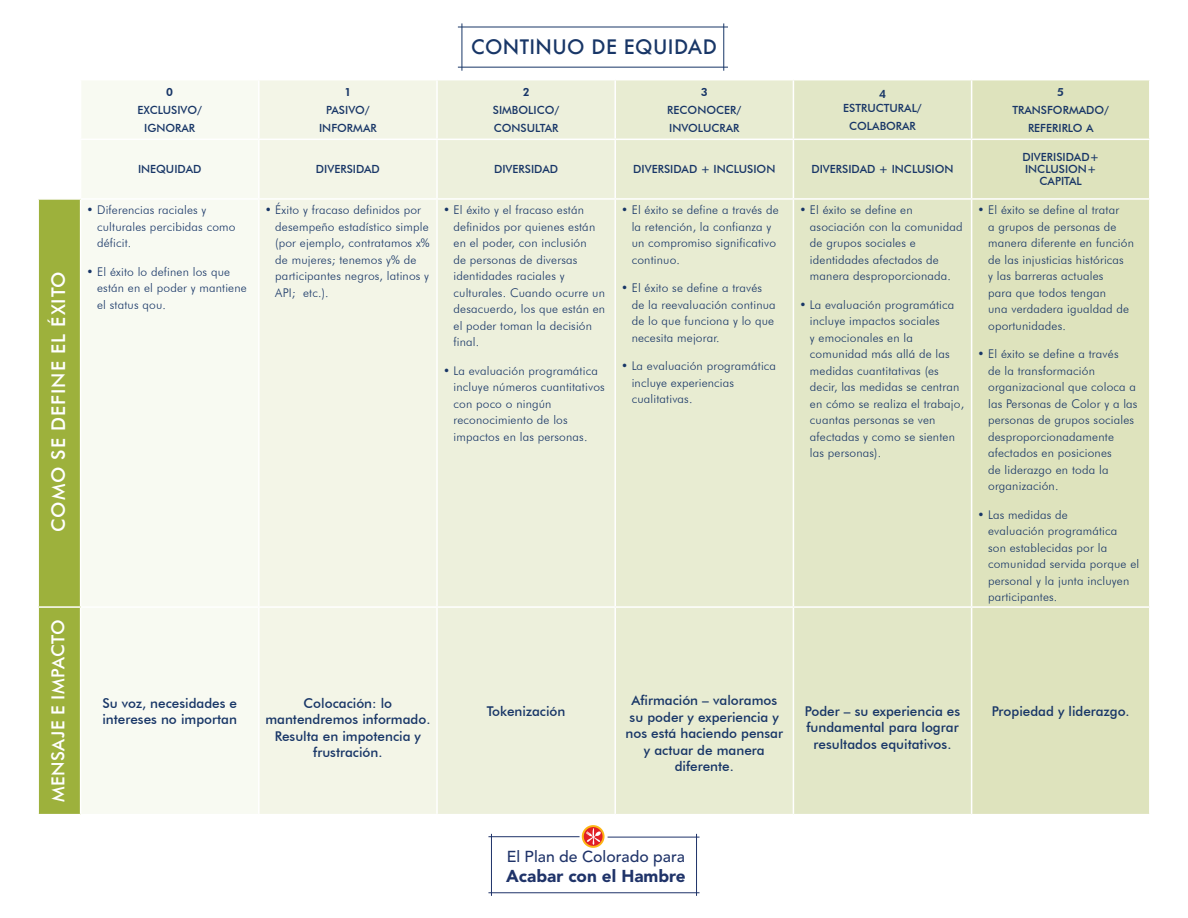
<style>
.page{position:relative;width:1188px;height:918px;background:#fff}
.page>*{position:absolute;margin:0;border:0;box-sizing:border-box;transform-origin:0 0}
.t1{font:500 19.5px "Futura";letter-spacing:.02em;color:#183667}
.t2{font:500 18.9px "Futura BT";letter-spacing:.05em;color:#fff}
.t3{font:500 18px "Futura BT";letter-spacing:.025em;color:#fff}
.t4{font:900 17.1px "Avenir";color:#1f3369}
.t5{font:500 15.75px "Avenir";color:#1f3369}
.t6{font:500 13.5px/16.5px "Futura BT";color:#183667;text-align:center}
.t7{font:300 12px/16.5px "Futura BT";letter-spacing:.015em;color:#183667}
.t8{font:500 11.25px/18px "Futura BT";color:#183667;text-align:center}
.t9{font:800 11.25px "Futura BT";color:#183667}
</style>
<div class="page">
<div style="left:82px;top:81px;width:176px;height:733px;background:#f8faf2"></div>
<div style="left:260px;top:80px;width:176px;height:734px;background:#f3f5e7"></div>
<div style="left:438px;top:80px;width:176px;height:734px;background:#edf0dc"></div>
<div style="left:616px;top:80px;width:177px;height:734px;background:#e8ecd2"></div>
<div style="left:794px;top:80px;width:177px;height:734px;background:#e2e7c7"></div>
<div style="left:972px;top:80px;width:177px;height:734px;background:#dee3bd"></div>
<div style="left:39px;top:200px;width:41px;height:614px;background:#9db13c"></div>
<hr style="left:259px;top:139px;width:178px;height:1px;background:#fff">
<hr style="left:437px;top:139px;width:178px;height:1px;background:#fff">
<hr style="left:615px;top:139px;width:178px;height:1px;background:#fff">
<hr style="left:793px;top:139px;width:179px;height:1px;background:#fff">
<hr style="left:972px;top:139px;width:179px;height:1px;background:#fff">
<hr style="left:259px;top:198px;width:178px;height:2px;background:#fff">
<hr style="left:437px;top:198px;width:178px;height:2px;background:#fff">
<hr style="left:615px;top:198px;width:178px;height:2px;background:#fff">
<hr style="left:793px;top:198px;width:179px;height:2px;background:#fff">
<hr style="left:972px;top:198px;width:179px;height:2px;background:#fff">
<hr style="left:37px;top:606px;width:44px;height:2px;background:#fff">
<hr style="left:81px;top:606px;width:178px;height:2px;background:#fff">
<hr style="left:259px;top:606px;width:178px;height:2px;background:#fff">
<hr style="left:437px;top:606px;width:178px;height:2px;background:#fff">
<hr style="left:615px;top:606px;width:178px;height:2px;background:#fff">
<hr style="left:793px;top:606px;width:179px;height:2px;background:#fff">
<hr style="left:972px;top:606px;width:179px;height:2px;background:#fff">
<hr style="left:80px;top:139px;width:179px;height:1px;background:#fff">
<hr style="left:81px;top:198px;width:178px;height:2px;background:#fff">
<hr style="left:458px;top:27px;width:270px;height:1px;background:#183667">
<hr style="left:458px;top:67px;width:270px;height:1px;background:#183667">
<hr style="left:724px;top:23px;width:1px;height:48px;background:#183667">
<hr style="left:462px;top:23px;width:1px;height:48px;background:#183667">
<hr style="left:488px;top:836px;width:92px;height:1px;background:#1f3369">
<hr style="left:608px;top:837px;width:92px;height:1px;background:#1f3369">
<hr style="left:488px;top:892px;width:212px;height:1px;background:#1f3369">
<hr style="left:491px;top:834px;width:1px;height:62px;background:#1f3369">
<hr style="left:696px;top:834px;width:1px;height:62px;background:#1f3369">
<svg style="left:583px;top:826px;width:21px;height:21px"></svg>
<div style="left:582px;top:825px;width:23px;height:23px;border:2px solid #fcb615;border-radius:50%"></div>
<svg style="left:586px;top:828px;width:15px;height:17px"></svg>
<h2 class="t2" style="left:47px;top:532px;width:262px;rotate:-90deg">COMO SE DEFINE EL ÉXITO</h2>
<h3 class="t3" style="left:47px;top:802px;width:184px;rotate:-90deg">MENSAJE E IMPACTO</h3>
<p class="t9" style="left:166px;top:85px;width:8px">0</p>
<p class="t8" style="left:137px;top:101px;width:66px">EXCLUSIVO/<br>IGNORAR</p>
<p class="t9" style="left:344px;top:85px;width:8px">1</p>
<p class="t8" style="left:319px;top:101px;width:59px">PASIVO/<br>INFORMAR</p>
<h1 class="t1" style="left:471px;top:33px;width:247px">CONTINUO DE EQUIDAD</h1>
<p class="t9" style="left:523px;top:85px;width:8px">2</p>
<p class="t8" style="left:493px;top:101px;width:68px;text-align:left">SIMBOLICO/<br>CONSULTAR</p>
<p class="t9" style="left:701px;top:85px;width:8px">3</p>
<p class="t8" style="left:667px;top:101px;width:76px;text-align:left">RECONOCER/<br>INVOLUCRAR</p>
<p class="t9" style="left:879px;top:87px;width:8px">4</p>
<p class="t8" style="left:843px;top:98px;width:80px">ESTRUCTURAL/<br>COLABORAR</p>
<p class="t8" style="left:138px;top:160px;width:65px">INEQUIDAD</p>
<p class="t8" style="left:316px;top:160px;width:66px">DIVERSIDAD</p>
<p class="t8" style="left:494px;top:160px;width:66px">DIVERSIDAD</p>
<p class="t8" style="left:633px;top:160px;width:144px">DIVERSIDAD + INCLUSION</p>
<p class="t8" style="left:811px;top:160px;width:144px">DIVERSIDAD + INCLUSION</p>
<p class="t7" style="left:97px;top:201px;width:140px;text-indent:-10px">• Diferencias raciales y culturales percibidas como déficit.</p>
<p class="t7" style="left:97px;top:263px;width:151px;text-indent:-10px">• El éxito lo definen los que están en el poder y mantiene el status qou.</p>
<p class="t7" style="left:275px;top:201px;width:156px;text-indent:-10px">• Éxito y fracaso definidos por desempeño estadístico simple (por ejemplo, contratamos x% de mujeres; tenemos y% de participantes negros, latinos y<br>API; etc.).</p>
<p class="t7" style="left:454px;top:201px;width:153px;text-indent:-10px">• El éxito y el fracaso están definidos por quienes están en el poder, con inclusión<br>de personas de diversas identidades raciales y culturales. Cuando ocurre un desacuerdo, los que están en el poder toman la decisión final.</p>
<p class="t7" style="left:454px;top:362px;width:153px;text-indent:-10px">• La evaluación programática incluye números cuantitativos con poco o ningún reconocimiento de los impactos en las personas.</p>
<p class="t7" style="left:632px;top:201px;width:148px;text-indent:-10px">• El éxito se define a través de la retención, la confianza y un compromiso significativo continuo.</p>
<p class="t7" style="left:632px;top:279px;width:146px;text-indent:-10px">• El éxito se define a través de la reevaluación continua de lo que funciona y lo que necesita mejorar.</p>
<p class="t7" style="left:632px;top:357px;width:146px;text-indent:-10px">• La evaluación programática incluye experiencias cualitativas.</p>
<p class="t7" style="left:810px;top:201px;width:154px;text-indent:-10px">• El éxito se define en asociación con la comunidad de grupos sociales e identidades afectados de manera desproporcionada.</p>
<p class="t7" style="left:810px;top:296px;width:156px;text-indent:-10px">• La evaluación programática incluye impactos sociales<br>y emocionales en la comunidad más allá de las medidas cuantitativas (es decir, las medidas se centran en cómo se realiza el trabajo, cuantas personas se ven afectadas y como se sienten las personas).</p>
<p class="t9" style="left:1057px;top:85px;width:8px">5</p>
<p class="t8" style="left:1012px;top:101px;width:98px">TRANSFORMADO/<br>REFERIRLO A</p>
<p class="t8" style="left:1022px;top:151px;width:78px;line-height:12px">DIVERISIDAD+<br>INCLUSION+<br>CAPITAL</p>
<p class="t7" style="left:988px;top:201px;width:147px;text-indent:-10px">• El éxito se define al tratar<br>a grupos de personas de manera diferente en función de las injusticias históricas<br>y las barreras actuales<br>para que todos tengan<br>una verdadera igualdad de oportunidades.</p>
<p class="t7" style="left:988px;top:345px;width:151px;text-indent:-10px">• El éxito se define a través<br>de la transformación organizacional que coloca a las Personas de Color y a las personas de grupos sociales desproporcionadamente afectados en posiciones<br>de liderazgo en toda la organización.</p>
<p class="t7" style="left:988px;top:506px;width:153px;text-indent:-10px">• Las medidas de<br>evaluación programática<br>son establecidas por la comunidad servida porque el personal y la junta incluyen participantes.</p>
<p class="t6" style="left:102px;top:695px;width:136px;text-align:left">Su voz, necesidades e intereses no importan</p>
<p class="t6" style="left:265px;top:695px;width:167px">Colocación: lo mantendremos informado.<br>Resulta en impotencia y frustración.</p>
<p class="t6" style="left:487px;top:703px;width:80px">Tokenización</p>
<p class="t6" style="left:626px;top:692px;width:159px">Afirmación – valoramos su poder y experiencia y nos está haciendo pensar y actuar de manera diferente.</p>
<p class="t6" style="left:805px;top:703px;width:157px">Poder – su experiencia es fundamental para lograr resultados equitativos.</p>
<p class="t6" style="left:992px;top:703px;width:140px">Propiedad y liderazgo.</p>
<h3 class="t5" style="left:507px;top:843px;width:180px">El Plan de Colorado para</h3>
<h3 class="t4" style="left:506px;top:862px;width:181px">Acabar con el Hambre</h3>
</div>
